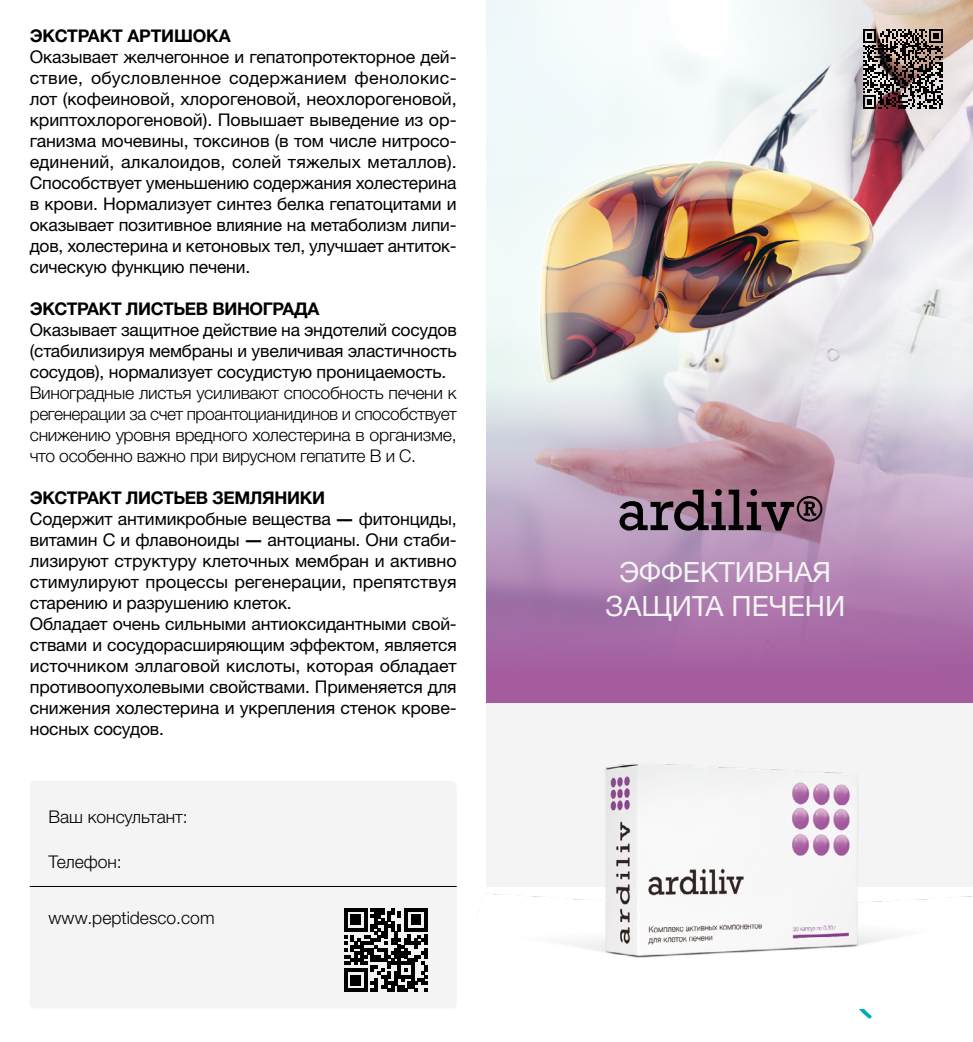
<style>
.page{position:relative;width:973px;height:1042px;background:#fff}
.page>*{position:absolute;margin:0;border:0;box-sizing:border-box;transform-origin:0 0}
.t1{font:28px/33.2px "Helvetica Neue LTW1 G";color:#f3f4f3;text-align:center}
.t2{font:17.5px/21px "Helvetica Neue LTW1 G";letter-spacing:-.01em;color:#000;text-align:justify}
.t3{font:300 17.5px/21px "Helvetica Neue LTW1 G";letter-spacing:-.015em;color:#000;text-align:justify}
.t4{font:700 17.5px "Helvetica Neue LTW1 G";letter-spacing:-.02em;color:#000}
.s1{font-weight:700}
</style>
<div class="page">
<img style="left:486px;top:0;width:486px;height:180px">
<svg style="left:862px;top:29px;width:80px;height:80px;background:#635855"></svg>
<img style="left:486px;top:180px;width:486px;height:523px">
<div style="left:486px;top:703px;width:486px;height:184px;background:#f3f4f3"></div>
<svg style="left:859px;top:1009px;width:13px;height:9px"></svg>
<div style="left:30px;top:781px;width:426px;height:227px;background:#f3f4f3;border-radius:5px"></div>
<hr style="left:30px;top:886px;width:426px;height:1px;background:#000">
<svg style="left:344px;top:908px;width:83px;height:83px"></svg>
<img style="left:476px;top:763px;width:496px;height:195px">
<svg style="left:619px;top:489px;width:203px;height:42px;background:#77596b"></svg>
<p class="t4" style="left:30px;top:25px;width:202px">ЭКСТРАКТ АРТИШОКА</p>
<p class="t2" style="left:30px;top:46px;width:428px">Оказывает желчегонное и гепатопротекторное дей&shy;ствие, обусловленное содержанием фенолокис&shy;лот (кофеиновой, хлорогеновой, неохлорогеновой, криптохлорогеновой). Повышает выведение из ор&shy;ганизма мочевины, токсинов (в том числе нитросо&shy;единений, алкалоидов, солей тяжелых металлов).<br>Способствует уменьшению содержания холестерина в крови. Нормализует синтез белка гепатоцитами и оказывает позитивное влияние на метаболизм липи&shy;дов, холестерина и кетоновых тел, улучшает антиток&shy;сическую функцию печени.</p>
<p class="t4" style="left:30px;top:298px;width:291px">ЭКСТРАКТ ЛИСТЬЕВ ВИНОГРАДА</p>
<p class="t2" style="left:30px;top:319px;width:428px">Оказывает защитное действие на эндотелий сосудов (стабилизируя мембраны и увеличивая эластичность сосудов), нормализует сосудистую проницаемость.</p>
<p class="t3" style="left:30px;top:382px;width:428px">Виноградные листья усиливают способность печени к регенерации за счет проантоцианидинов и способствует снижению уровня вредного холестерина в организме, что особенно важно при вирусном гепатите В и С.</p>
<p class="t2" style="left:30px;top:487px;width:428px;text-align:left"><span class="s1">ЭКСТРАКТ ЛИСТЬЕВ ЗЕМЛЯНИКИ<br></span>Содержит антимикробные вещества <span class="s1">―</span> фитонциды, витамин С и флавоноиды <span class="s1">―</span> антоцианы. Они стаби&shy;лизируют структуру клеточных мембран и активно стимулируют процессы регенерации, препятствуя старению и разрушению клеток.<br>Обладает очень сильными антиоксидантными свой&shy;ствами и сосудорасширяющим эффектом, является источником эллаговой кислоты, которая обладает противоопухолевыми свойствами. Применяется для снижения холестерина и укрепления стенок крове&shy;носных сосудов.</p>
<p class="t3" style="left:48px;top:806px;width:141px">Ваш консультант:</p>
<p class="t3" style="left:48px;top:851px;width:75px">Телефон:</p>
<p class="t3" style="left:48px;top:907px;width:168px">www.peptidesco.com</p>
<h1 class="t1" style="left:605px;top:555px;width:242px">ЭФФЕКТИВНАЯ<br>ЗАЩИТА ПЕЧЕНИ</h1>
</div>
